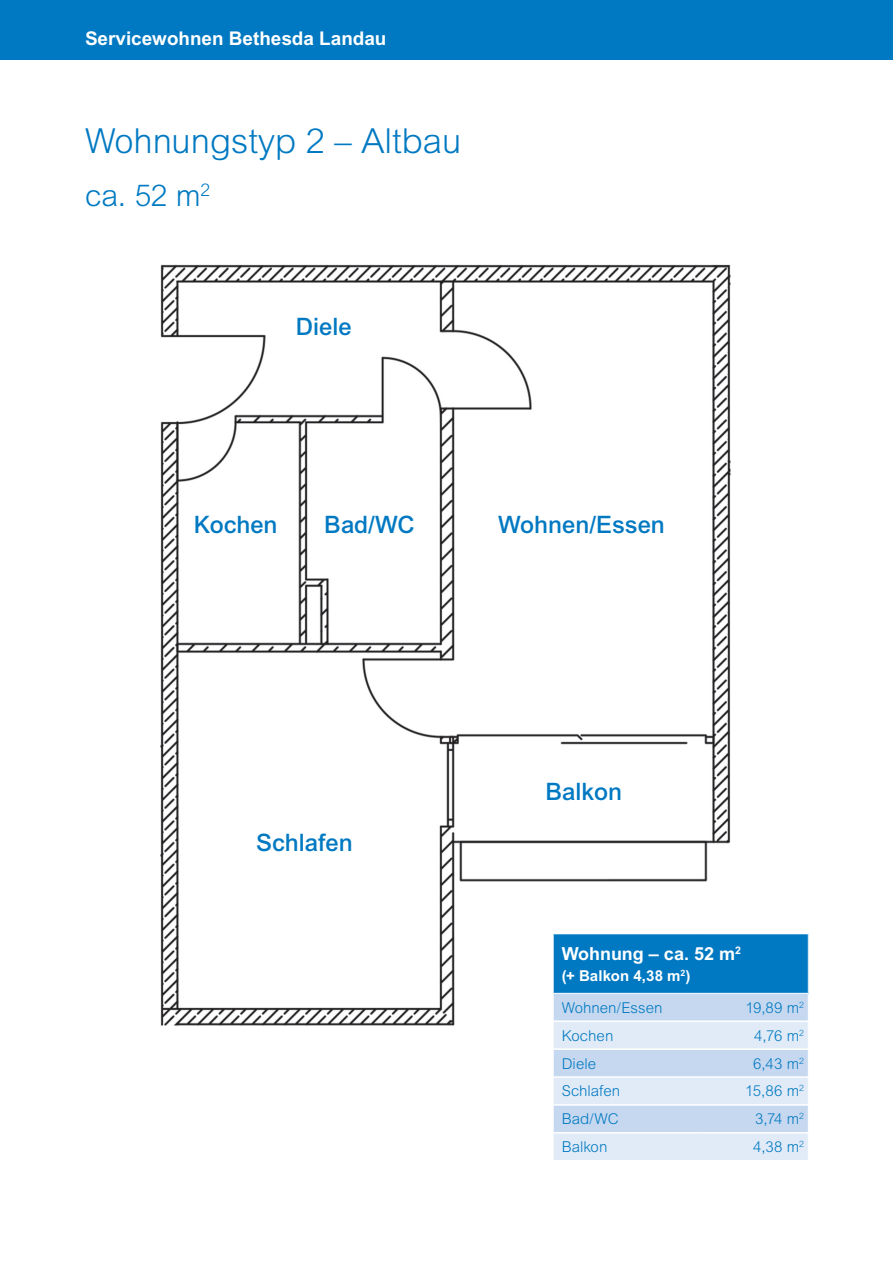
<style>
.page{position:relative;width:893px;height:1263px;background:#fff}
.page>*{position:absolute;margin:0;border:0;box-sizing:border-box;transform-origin:0 0}
.t1{font:300 34.5px "Arial MT Std";color:#0079c2}
.t2{font:300 30px "Arial MT Std";color:#0079c2}
.t3{font:500 24px "Arial MT Pro";color:#0079c2}
.t4{font:700 18.9px "Arial MT Std";color:#fff}
.t5{font:700 18px "Arial MT Std";letter-spacing:-.005em;color:#fff}
.t6{font:300 15px "Arial MT Std";color:#0079c2}
.t7{font:700 15px/32.1px "Arial MT Std";letter-spacing:.005em;color:#fff}
.s1{font-weight:300;color:#0079c2}
</style>
<div class="page">
<div style="left:0;top:0;width:893px;height:60px;background:#0079c2"></div>
<img style="left:160px;top:264px;width:571px;height:762px">
<div style="left:553px;top:934px;width:255px;height:59px;background:#0079c2"></div>
<hr style="left:553px;top:933px;width:149px;height:1px;background:#fff">
<hr style="left:553px;top:934px;width:1px;height:59px;background:#fff">
<hr style="left:702px;top:933px;width:107px;height:1px;background:#fff">
<svg style="left:553px;top:993px;width:256px;height:167px;background:#d4e1f3"></svg>
<hr style="left:554px;top:1020px;width:148px;height:2px;background:#fff">
<hr style="left:702px;top:1020px;width:106px;height:2px;background:#fff">
<hr style="left:554px;top:1048px;width:148px;height:2px;background:#fff">
<hr style="left:702px;top:1048px;width:106px;height:2px;background:#fff">
<hr style="left:554px;top:1076px;width:148px;height:2px;background:#fff">
<hr style="left:702px;top:1076px;width:106px;height:2px;background:#fff">
<hr style="left:554px;top:1104px;width:148px;height:2px;background:#fff">
<hr style="left:702px;top:1104px;width:106px;height:2px;background:#fff">
<hr style="left:554px;top:1132px;width:148px;height:1px;background:#fff">
<hr style="left:702px;top:1132px;width:106px;height:1px;background:#fff">
<p class="t4" style="left:85px;top:27px;width:303px">Servicewohnen Bethesda Landau</p>
<h1 class="t1" style="left:85px;top:121px;width:378px">Wohnungstyp 2 – Altbau</h1>
<h2 class="t2" style="left:85px;top:178px;width:127px">ca. 52 m<sup>2</sup></h2>
<h3 class="t3" style="left:296px;top:312px;width:57px">Diele</h3>
<h3 class="t3" style="left:194px;top:511px;width:85px">Kochen</h3>
<h3 class="t3" style="left:324px;top:511px;width:92px">Bad/WC</h3>
<h3 class="t3" style="left:498px;top:511px;width:168px">Wohnen/Essen</h3>
<h3 class="t3" style="left:256px;top:828px;width:98px">Schlafen</h3>
<h3 class="t3" style="left:545px;top:777px;width:78px">Balkon</h3>
<p class="t5" style="left:562px;top:943px;width:181px">Wohnung – ca. 52 m<sup>2</sup></p>
<p class="t7" style="left:562px;top:959px;width:130px">(+ Balkon 4,38 m<sup>2</sup>)<br><span class="s1">Wohnen/Essen</span></p>
<p class="t6" style="left:745px;top:999px;width:60px">19,89 m<sup>2</sup></p>
<p class="t6" style="left:562px;top:1027px;width:53px">Kochen</p>
<p class="t6" style="left:754px;top:1027px;width:51px">4,76 m<sup>2</sup></p>
<p class="t6" style="left:562px;top:1055px;width:36px">Diele</p>
<p class="t6" style="left:753px;top:1055px;width:53px">6,43 m<sup>2</sup></p>
<p class="t6" style="left:562px;top:1083px;width:60px">Schlafen</p>
<p class="t6" style="left:745px;top:1083px;width:60px">15,86 m<sup>2</sup></p>
<p class="t6" style="left:562px;top:1110px;width:59px">Bad/WC</p>
<p class="t6" style="left:755px;top:1110px;width:51px">3,74 m<sup>2</sup></p>
<p class="t6" style="left:562px;top:1138px;width:47px">Balkon</p>
<p class="t6" style="left:753px;top:1138px;width:52px">4,38 m<sup>2</sup></p>
</div>
